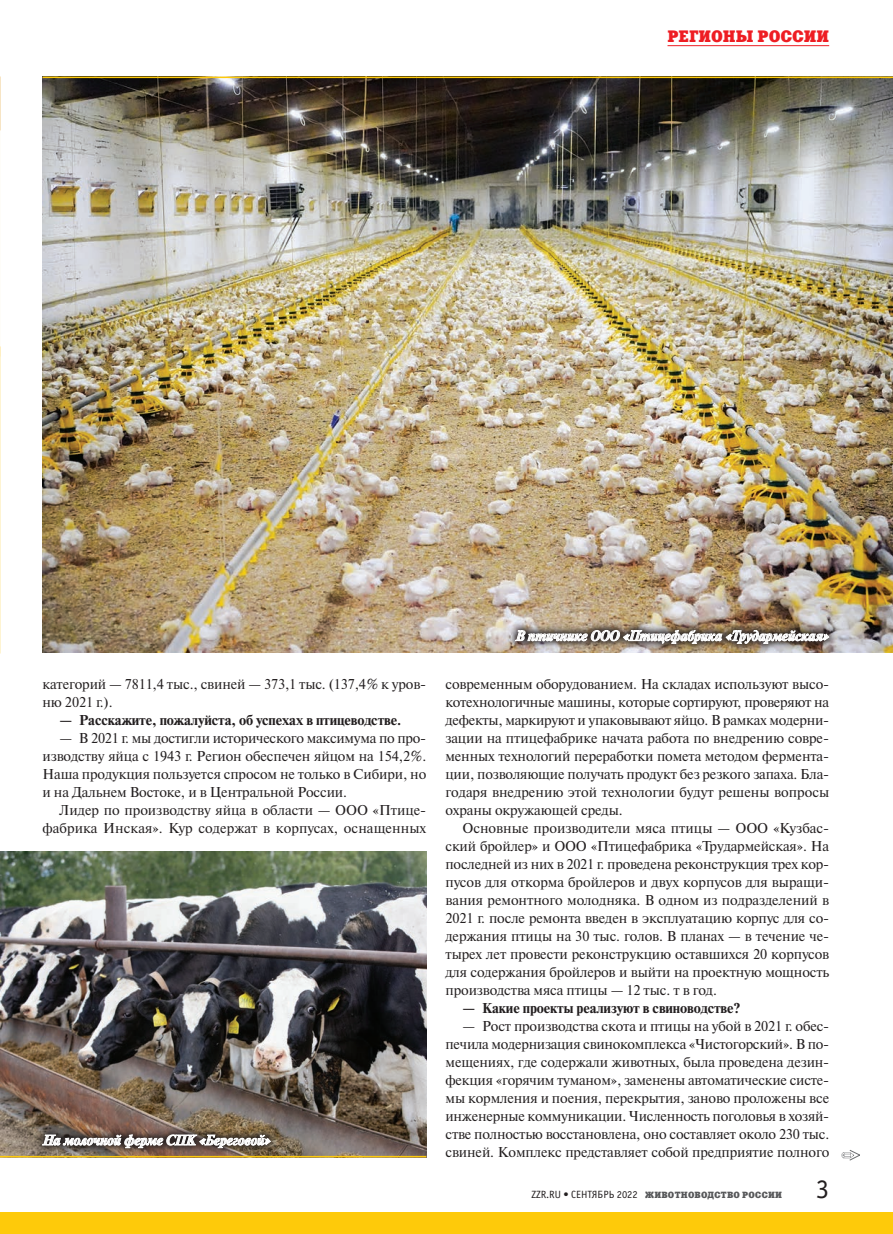
<style>
.page{position:relative;width:893px;height:1234px;background:#fff}
.page>*{position:absolute;margin:0;border:0;box-sizing:border-box;transform-origin:0 0}
.t1{font:27px "Officina Sans C";color:#231f20}
.t2{font:16.5px "Xenia C";letter-spacing:.01em;color:#ee1d23}
.t3{font:14.25px/18px "Newton C";letter-spacing:-.01em;color:#231f20;text-align:justify}
.t4{font:700 14.25px "Newton C";letter-spacing:-.01em;color:#231f20}
.t5{font:italic 700 14.25px "Newton C";letter-spacing:-.01em;color:#fff}
.t6{font:9px "Xenia C";letter-spacing:.025em;color:#57585a}
.s1{font-family:"Officina Sans C";font-size:10.5px;color:#231f20}
</style>
<div class="page">
<hr style="left:667px;top:45px;width:162px;height:1px;background:#ee1d23">
<svg style="left:842px;top:1150px;width:18px;height:10px"></svg>
<div style="left:0;top:1212px;width:893px;height:21px;background:#feca0a"></div>
<img style="left:0;top:851px;width:426px;height:304px">
<img style="left:43px;top:78px;width:850px;height:574px">
<hr style="left:0;top:1155px;width:426px;height:2px;background:#feca0a">
<hr style="left:43px;top:77px;width:850px;height:1px;background:#feca0a">
<img style="left:507px;top:621px;width:331px;height:31px">
<svg style="left:515px;top:628px;width:314px;height:15px;background:#958e88"></svg>
<svg style="left:34px;top:1125px;width:245px;height:31px;background:#7a6553"></svg>
<svg style="left:42px;top:1132px;width:229px;height:15px;background:#88807b"></svg>
<p class="t2" style="left:667px;top:26px;width:163px">РЕГИОНЫ РОССИИ</p>
<p class="t3" style="left:43px;top:675px;width:385px">категорий — 7811,4 тыс., свиней — 373,1 тыс. (137,4% к уров&shy;ню 2021 г.).</p>
<p class="t4" style="left:60px;top:712px;width:343px">— Расскажите, пожалуйста, об успехах в птицеводстве.</p>
<p class="t3" style="left:43px;top:729px;width:385px;text-indent:17px">— В 2021 г. мы достигли исторического максимума по про&shy;изводству яйца с 1943 г. Регион обеспечен яйцом на 154,2%.<br>Наша продукция пользуется спросом не только в Сибири, но и на Дальнем Востоке, и в Центральной России.</p>
<p class="t3" style="left:43px;top:801px;width:385px;text-align:right">Лидер по производству яйца в области — ООО «Птице&shy;фабрика Инская». Кур содержат в корпусах, оснащенных</p>
<p class="t5" style="left:43px;top:1132px;width:230px">На молочной ферме СПК «Береговой»</p>
<p class="t5" style="left:515px;top:628px;width:315px">В птичнике ООО «Птицефабрика «Трудармейская»</p>
<p class="t3" style="left:445px;top:675px;width:385px">современным оборудованием. На складах используют высо&shy;котехнологичные машины, которые сортируют, проверяют на дефекты, маркируют и упаковывают яйцо. В рамках модерни&shy;зации на птицефабрике начата работа по внедрению совре&shy;менных технологий переработки помета методом фермента&shy;ции, позволяющие получать продукт без резкого запаха. Бла&shy;годаря внедрению этой технологии будут решены вопросы охраны окружающей среды.</p>
<p class="t3" style="left:445px;top:819px;width:385px;text-indent:17px">Основные производители мяса птицы — ООО «Кузбас&shy;ский бройлер» и ООО «Птицефабрика «Трудармейская». На последней из них в 2021 г. проведена реконструкция трех кор&shy;пусов для откорма бройлеров и двух корпусов для выращи&shy;вания ремонтного молодняка. В одном из подразделений в 2021 г. после ремонта введен в эксплуатацию корпус для со&shy;держания птицы на 30 тыс. голов. В планах — в течение че&shy;тырех лет провести реконструкцию оставшихся 20 корпусов для содержания бройлеров и выйти на проектную мощность производства мяса птицы — 12 тыс. т в год.</p>
<p class="t4" style="left:463px;top:1000px;width:279px">— Какие проекты реализуют в свиноводстве?</p>
<p class="t3" style="left:445px;top:1017px;width:385px;text-indent:17px">— Рост производства скота и птицы на убой в 2021 г. обес&shy;печила модернизация свинокомплекса «Чистогорский». В по&shy;мещениях, где содержали животных, была проведена дезин&shy;фекция «горячим туманом», заменены автоматические систе&shy;мы кормления и поения, перекрытия, заново проложены все инженерные коммуникации. Численность поголовья в хозяй&shy;стве полностью восстановлена, оно составляет около 230 тыс. свиней. Комплекс представляет собой предприятие полного</p>
<p class="t6" style="left:531px;top:1188px;width:252px"><span class="s1">ZZR.RU • СЕНТЯБРЬ 2022</span> ЖИВОТНОВОДСТВО РОССИИ</p>
<h1 class="t1" style="left:816px;top:1174px;width:15px">3</h1>
</div>
